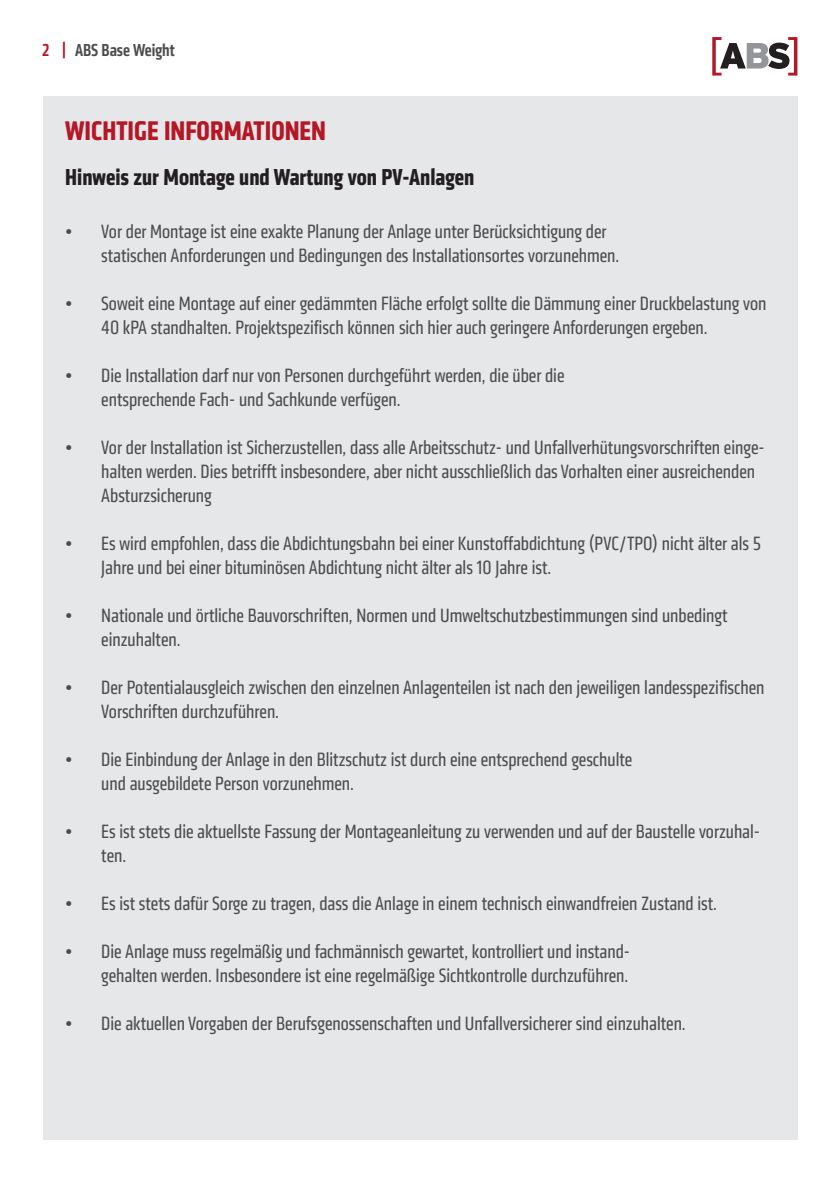
<style>
.page{position:relative;width:840px;height:1191px;background:#fff}
.page>*{position:absolute;margin:0;border:0;box-sizing:border-box;transform-origin:0 0}
.t1{font:700 28px "Klavika Condensed";color:#b41725}
.t2{font:700 24px "Klavika Condensed";color:#231f20}
.t3{font:20px/24px "Klavika Condensed";color:#4b4c4d}
.t4{font:500 18px "Klavika Condensed";color:#4b4c4d}
.s1{color:#b41725}
</style>
<div class="page">
<div style="left:43px;top:96px;width:754px;height:1044px;background:#e6e7e9"></div>
<svg style="left:712px;top:37px;width:85px;height:39px"></svg>
<p class="t4" style="left:42px;top:39px;width:134px"><span class="s1">2 |</span> ABS Base Weight</p>
<h1 class="t1" style="left:65px;top:113px;width:262px">WICHTIGE INFORMATIONEN</h1>
<p class="t2" style="left:65px;top:161px;width:410px">Hinweis zur Montage und Wartung von PV-Anlagen</p>
<p class="t3" style="left:101px;top:219px;width:519px;text-indent:-36px">• Vor der Montage ist eine exakte Planung der Anlage unter Berücksichtigung der statischen Anforderungen und Bedingungen des Installationsortes vorzunehmen.</p>
<p class="t3" style="left:101px;top:291px;width:666px;text-indent:-36px">• Soweit eine Montage auf einer gedämmten Fläche erfolgt sollte die Dämmung einer Druckbelastung von<br>40 kPA standhalten. Projektspezifisch können sich hier auch geringere Anforderungen ergeben.</p>
<p class="t3" style="left:101px;top:363px;width:464px;text-indent:-36px">• Die Installation darf nur von Personen durchgeführt werden, die über die entsprechende Fach- und Sachkunde verfügen.</p>
<p class="t3" style="left:101px;top:435px;width:664px;text-indent:-36px">• Vor der Installation ist Sicherzustellen, dass alle Arbeitsschutz- und Unfallverhütungsvorschriften einge&shy;halten werden. Dies betrifft insbesondere, aber nicht ausschließlich das Vorhalten einer ausreichenden<br>Absturzsicherung</p>
<p class="t3" style="left:101px;top:531px;width:660px;text-indent:-36px">• Es wird empfohlen, dass die Abdichtungsbahn bei einer Kunstoffabdichtung (PVC/TPO) nicht älter als 5<br>Jahre und bei einer bituminösen Abdichtung nicht älter als 10 Jahre ist.</p>
<p class="t3" style="left:101px;top:603px;width:627px;text-indent:-36px">• Nationale und örtliche Bauvorschriften, Normen und Umweltschutzbestimmungen sind unbedingt einzuhalten.</p>
<p class="t3" style="left:101px;top:675px;width:664px;text-indent:-36px">• Der Potentialausgleich zwischen den einzelnen Anlagenteilen ist nach den jeweiligen landesspezifischen<br>Vorschriften durchzuführen.</p>
<p class="t3" style="left:101px;top:747px;width:532px;text-indent:-36px">• Die Einbindung der Anlage in den Blitzschutz ist durch eine entsprechend geschulte und ausgebildete Person vorzunehmen.</p>
<p class="t3" style="left:101px;top:819px;width:659px;text-indent:-36px">• Es ist stets die aktuellste Fassung der Montageanleitung zu verwenden und auf der Baustelle vorzuhal&shy;ten.</p>
<p class="t3" style="left:65px;top:891px;width:652px">• Es ist stets dafür Sorge zu tragen, dass die Anlage in einem technisch einwandfreien Zustand ist.</p>
<p class="t3" style="left:65px;top:939px;width:566px;text-align:right">• Die Anlage muss regelmäßig und fachmännisch gewartet, kontrolliert und instand&shy;gehalten werden. Insbesondere ist eine regelmäßige Sichtkontrolle durchzuführen.</p>
<p class="t3" style="left:65px;top:1011px;width:621px">• Die aktuellen Vorgaben der Berufsgenossenschaften und Unfallversicherer sind einzuhalten.</p>
</div>
